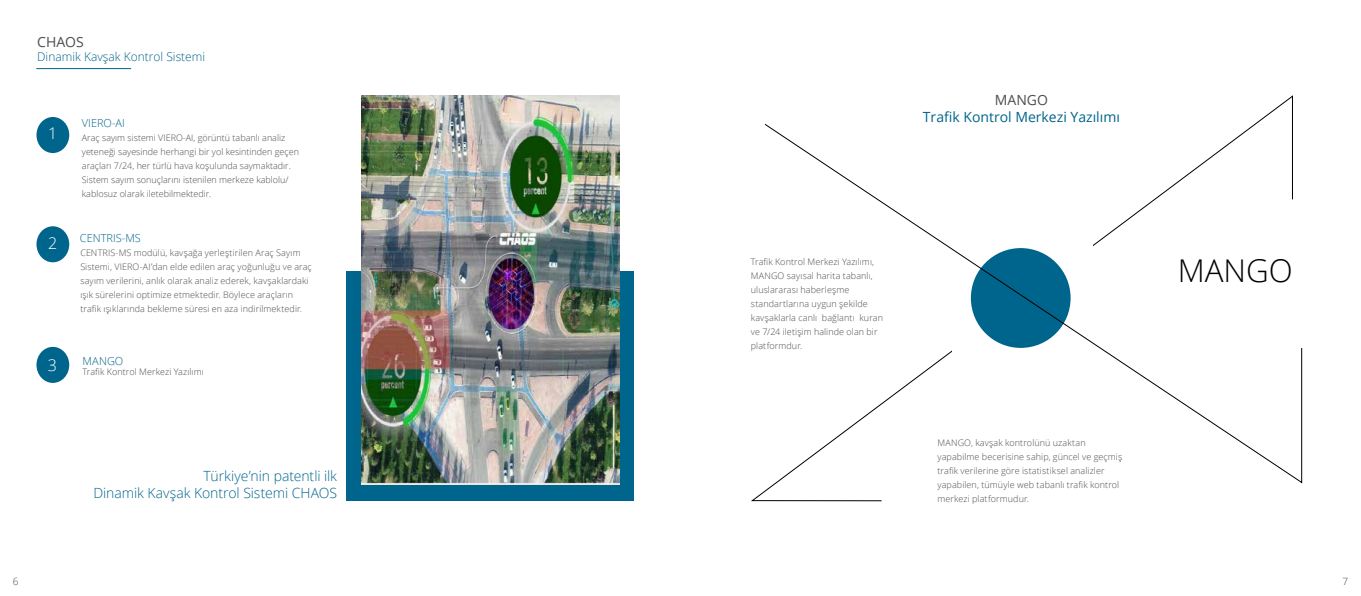
<style>
.page{position:relative;width:1361px;height:596px;background:#fff}
.page>*{position:absolute;margin:0;border:0;box-sizing:border-box;transform-origin:0 0}
.t1{font:300 31.3px "Open Sans";color:#000}
.t2{font:300 16px "Open Sans";color:#fff}
.t3{font:300 14px/16.8px "Open Sans";letter-spacing:-.005em;color:#00658c;text-align:right}
.t4{font:14px "Open Sans";color:#00658c}
.t5{font:14px "Open Sans";color:#4d4d4f}
.t6{font:300 12px "Open Sans";color:#00658c}
.t7{font:300 11px "Open Sans";color:#00658c}
.t8{font:300 10px "Open Sans";color:#4d4d4f}
.t9{font:300 9px/14px "Open Sans";letter-spacing:.01em;color:#4d4d4f}
</style>
<div class="page">
<div style="left:36px;top:117px;width:33px;height:36px;background:#00658c;border-radius:50%"></div>
<div style="left:36px;top:226px;width:33px;height:36px;background:#00658c;border-radius:50%"></div>
<div style="left:36px;top:346px;width:33px;height:36px;background:#00658c;border-radius:50%"></div>
<div style="left:346px;top:271px;width:287px;height:229px;background:#00658c"></div>
<img style="left:361px;top:95px;width:258px;height:388px">
<hr style="left:36px;top:68px;width:95px;height:1px;background:#00658c">
<svg style="left:764px;top:123px;width:538px;height:360px"></svg>
<h3 class="t5" style="left:37px;top:32px;width:48px">CHAOS</h3>
<h3 class="t6" style="left:37px;top:49px;width:169px">Dinamik Kavşak Kontrol Sistemi</h3>
<h2 class="t2" style="left:48px;top:123px;width:11px">1</h2>
<h2 class="t2" style="left:48px;top:232px;width:11px">2</h2>
<h2 class="t2" style="left:48px;top:354px;width:11px">3</h2>
<p class="t7" style="left:82px;top:115px;width:45px">VIERO-AI</p>
<p class="t9" style="left:82px;top:130px;width:219px">Araç sayım sistemi VIERO-AI, görüntü tabanlı analiz yeteneği sayesinde herhangi bir yol kesintinden geçen araçları 7/24, her türlü hava koşulunda saymaktadır.<br>Sistem sayım sonuçlarını istenilen merkeze kablolu/ kablosuz olarak iletebilmektedir.</p>
<p class="t7" style="left:80px;top:230px;width:62px">CENTRIS-MS</p>
<p class="t9" style="left:80px;top:245px;width:233px">CENTRIS-MS modülü, kavşağa yerleştirilen Araç Sayım Sistemi, VIERO-AI’dan elde edilen araç yoğunluğu ve araç sayım verilerini, anlık olarak analiz ederek, kavşaklardaki ışık sürelerini optimize etmektedir. Böylece araçların trafik ışıklarında bekleme süresi en aza indirilmektedir.</p>
<p class="t7" style="left:83px;top:353px;width:42px">MANGO</p>
<p class="t9" style="left:83px;top:364px;width:123px">Trafik Kontrol Merkezi Yazılımı</p>
<h3 class="t3" style="left:93px;top:467px;width:245px">Türkiye’nin patentli ilk<br>Dinamik Kavşak Kontrol Sistemi CHAOS</h3>
<h3 class="t5" style="left:995px;top:90px;width:55px">MANGO</h3>
<h3 class="t4" style="left:923px;top:107px;width:198px">Trafik Kontrol Merkezi Yazılımı</h3>
<p class="t9" style="left:751px;top:254px;width:134px">Trafik Kontrol Merkezi Yazılımı,<br>MANGO sayısal harita tabanlı, uluslararası haberleşme standartlarına uygun şekilde kavşaklarla canlı bağlantı kuran ve 7/24 iletişim halinde olan bir platformdur.</p>
<p class="t9" style="left:937px;top:435px;width:186px">MANGO, kavşak kontrolünü uzaktan yapabilme becerisine sahip, güncel ve geçmiş trafik verilerine göre istatistiksel analizler yapabilen, tümüyle web tabanlı trafik kontrol merkezi platformudur.</p>
<h1 class="t1" style="left:1177px;top:249px;width:117px">MANGO</h1>
<p class="t8" style="left:13px;top:574px;width:7px">6</p>
<p class="t8" style="left:1342px;top:574px;width:7px">7</p>
</div>
